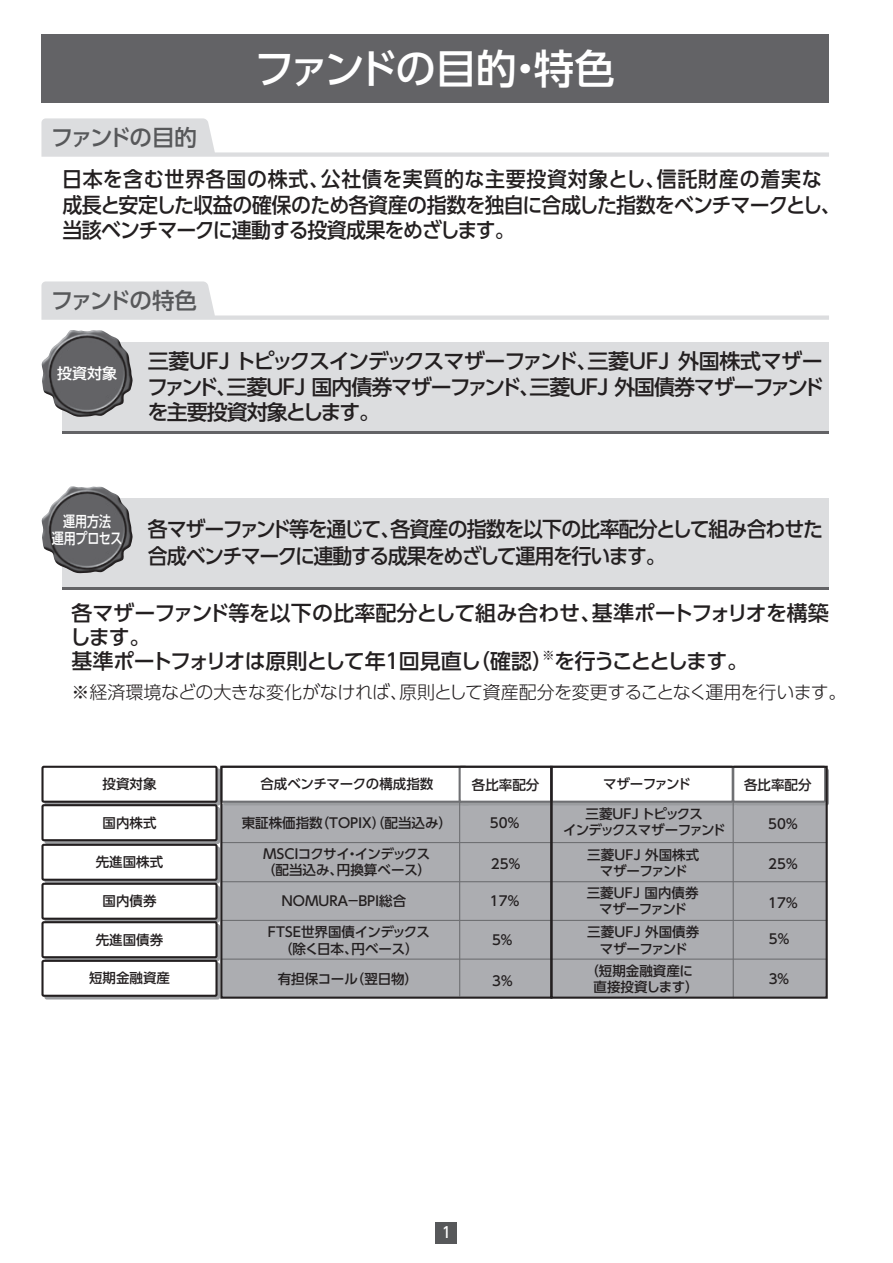
<style>
.page{position:relative;width:893px;height:1263px;background:#fff}
.page>*{position:absolute;margin:0;border:0;box-sizing:border-box;transform-origin:0 0}
.t1{font:500 40.5px "UD Shin Go Pro";letter-spacing:-.06em;color:#fff}
.t2{font:500 22.5px "UD Shin Go Pro";letter-spacing:-.095em;color:#57585a}
.t3{font:500 21px/25.5px "UD Shin Go Pro";letter-spacing:-.05em;color:#231f20;text-align:justify}
.t4{font:500 21px/25.5px "UD Shin Go Pro";letter-spacing:-.03em;color:#231f20;scale:.95 1}
.t5{font:500 21px/27px "UD Shin Go Pro";letter-spacing:-.05em;color:#231f20;scale:.95 1}
.t6{font:300 18px "UD Shin Go Pro";letter-spacing:-.025em;color:#231f20}
.t7{font:500 15px/16.5px "UD Shin Go Pro";color:#fff;text-align:center;scale:.8 1}
.t8{font:500 15px "UD Shin Go Pro";color:#fff}
.t9{font:500 15px "UD Shin Go Pro";color:#fff;scale:.9 1}
.t10{font:500 13.5px/16.5px "UD Shin Go Pro";letter-spacing:-.005em;color:#231f20;text-align:center}
.t11{font:500 13.5px/21.8px "UD Shin Go Pro";letter-spacing:-.04em;color:#231f20;text-align:center}
.t12{font:500 13.5px/16.5px "UD Shin Go Pro";letter-spacing:-.05em;color:#231f20}
.t13{font:500 13.5px/24.3px "UD Shin Go Pro";letter-spacing:-.06em;color:#231f20;text-align:center}
.t14{font:500 13.5px/29.7px "UD Shin Go Pro";letter-spacing:-.105em;color:#231f20;text-align:center}
.t15{font:500 13.5px "UD Shin Go Pro";letter-spacing:-.285em;color:#231f20}
</style>
<div class="page">
<div style="left:436px;top:1222px;width:21px;height:21px;background:#57585a"></div>
<div style="left:41px;top:35px;width:788px;height:68px;background:#636366"></div>
<svg style="left:41px;top:118px;width:788px;height:39px"></svg>
<svg style="left:41px;top:281px;width:788px;height:39px"></svg>
<div style="left:63px;top:342px;width:766px;height:92px;background:#dcdddf"></div>
<hr style="left:63px;top:431px;width:766px;height:3px;background:#636366">
<img style="left:41px;top:330px;width:92px;height:87px">
<div style="left:63px;top:499px;width:766px;height:91px;background:#dcdddf"></div>
<hr style="left:63px;top:587px;width:766px;height:3px;background:#636366">
<img style="left:41px;top:486px;width:92px;height:88px">
<div style="left:222px;top:805px;width:604px;height:192px;background:#acadb1"></div>
<hr style="left:221px;top:842px;width:606px;height:1px;background:#6f7073">
<hr style="left:221px;top:881px;width:606px;height:1px;background:#6f7073">
<hr style="left:221px;top:920px;width:606px;height:1px;background:#6f7073">
<hr style="left:221px;top:958px;width:606px;height:2px;background:#6f7073">
<div style="left:44px;top:768px;width:177px;height:37px;border:2px solid #9b9da0"></div>
<div style="left:44px;top:885px;width:176px;height:37px;border:2px solid #9b9da0"></div>
<div style="left:44px;top:807px;width:176px;height:37px;border:2px solid #9b9da0"></div>
<div style="left:43px;top:805px;width:174px;height:35px;background:#fff"></div>
<div style="left:41px;top:804px;width:177px;height:37px;border:2px solid #231f20"></div>
<div style="left:44px;top:846px;width:176px;height:37px;border:2px solid #9b9da0"></div>
<div style="left:43px;top:845px;width:174px;height:35px;background:#fff"></div>
<div style="left:41px;top:844px;width:177px;height:37px;border:2px solid #231f20"></div>
<div style="left:44px;top:924px;width:176px;height:37px;border:2px solid #9b9da0"></div>
<div style="left:43px;top:922px;width:174px;height:35px;background:#fff"></div>
<div style="left:41px;top:921px;width:177px;height:37px;border:2px solid #231f20"></div>
<div style="left:43px;top:884px;width:174px;height:35px;background:#fff"></div>
<div style="left:41px;top:883px;width:177px;height:37px;border:2px solid #231f20"></div>
<div style="left:44px;top:962px;width:176px;height:37px;border:2px solid #9b9da0"></div>
<div style="left:43px;top:961px;width:174px;height:35px;background:#fff"></div>
<div style="left:41px;top:960px;width:177px;height:37px;border:2px solid #231f20"></div>
<div style="left:43px;top:767px;width:174px;height:35px;background:#fff"></div>
<div style="left:41px;top:766px;width:177px;height:37px;border:2px solid #231f20"></div>
<div style="left:223px;top:768px;width:247px;height:37px;border:2px solid #9b9da0"></div>
<div style="left:221px;top:767px;width:245px;height:35px;background:#fff"></div>
<div style="left:220px;top:766px;width:247px;height:37px;border:2px solid #6f7073"></div>
<div style="left:461px;top:768px;width:94px;height:37px;border:2px solid #9b9da0"></div>
<div style="left:460px;top:767px;width:91px;height:35px;background:#fff"></div>
<div style="left:459px;top:766px;width:94px;height:37px;border:2px solid #6f7073"></div>
<div style="left:553px;top:768px;width:183px;height:37px;border:2px solid #9b9da0"></div>
<div style="left:551px;top:767px;width:182px;height:35px;background:#fff"></div>
<div style="left:550px;top:766px;width:184px;height:37px;border:2px solid #6f7073"></div>
<div style="left:735px;top:768px;width:94px;height:37px;border:2px solid #9b9da0"></div>
<div style="left:733px;top:767px;width:92px;height:35px;background:#fff"></div>
<div style="left:732px;top:766px;width:94px;height:37px;border:2px solid #6f7073"></div>
<hr style="left:459px;top:799px;width:1px;height:197px;background:#6f7073">
<hr style="left:733px;top:801px;width:1px;height:197px;background:#6f7073">
<div style="left:550px;top:766px;width:278px;height:233px;border:2px solid #231f20"></div>
<div style="left:220px;top:766px;width:332px;height:233px;border:2px solid #231f20"></div>
<h1 class="t1" style="left:254px;top:36px;width:362px">ファンドの目的・特色</h1>
<p class="t2" style="left:51px;top:119px;width:147px">ファンドの目的</p>
<p class="t4" style="left:62px;top:166px;width:821px">日本を含む世界各国の株式、公社債を実質的な主要投資対象とし、信託財産の着実な成長と安定した収益の確保のため各資産の指数を独自に合成した指数をベンチマークとし、当該ベンチマークに連動する投資成果をめざします。</p>
<p class="t2" style="left:51px;top:282px;width:148px">ファンドの特色</p>
<p class="t3" style="left:147px;top:348px;width:679px">三菱ＵＦＪ トピックスインデックスマザーファンド、三菱ＵＦＪ 外国株式マザーファンド、三菱ＵＦＪ 国内債券マザーファンド、三菱ＵＦＪ 外国債券マザーファンドを主要投資対象とします。</p>
<p class="t8" style="left:57px;top:361px;width:61px">投資対象</p>
<p class="t7" style="left:52px;top:513px;width:90px">運用方法<br>運用プロセス</p>
<p class="t5" style="left:148px;top:515px;width:712px">各マザーファンド等を通じて、各資産の指数を以下の比率配分として組み合わせた合成ベンチマークに連動する成果をめざして運用を行います。</p>
<p class="t3" style="left:70px;top:600px;width:761px;line-height:24px;text-align:left">各マザーファンド等を以下の比率配分として組み合わせ、基準ポートフォリオを構築します。<br>基準ポートフォリオは原則として年１回見直し（確認）<sup>※</sup>を行うこととします。</p>
<p class="t6" style="left:71px;top:678px;width:776px">※経済環境などの大きな変化がなければ、原則として資産配分を変更することなく運用を行います。</p>
<p class="t10" style="left:103px;top:775px;width:55px">投資対象</p>
<p class="t10" style="left:103px;top:814px;width:55px">国内株式</p>
<p class="t10" style="left:96px;top:854px;width:69px">先進国株式</p>
<p class="t10" style="left:103px;top:893px;width:55px">国内債券</p>
<p class="t10" style="left:96px;top:931px;width:69px">先進国債券</p>
<p class="t10" style="left:89px;top:970px;width:82px">短期金融資産</p>
<p class="t10" style="left:260px;top:775px;width:174px">合成ベンチマークの構成指数</p>
<p class="t10" style="left:242px;top:814px;width:212px">東証株価指数（ＴＯＰＩＸ）（配当込み）</p>
<p class="t12" style="left:262px;top:845px;width:171px">ＭＳＣＩコクサイ・インデックス（配当込み、円換算ベース）</p>
<p class="t15" style="left:281px;top:890px;width:127px">ＮＯＭＵＲＡ－ＢＰＩ総合</p>
<p class="t10" style="left:268px;top:923px;width:164px">FTSE世界国債インデックス（除く日本、円ベース）</p>
<p class="t10" style="left:278px;top:970px;width:142px">有担保コール（翌日物）</p>
<p class="t10" style="left:472px;top:776px;width:69px">各比率配分</p>
<p class="t10" style="left:490px;top:814px;width:32px">50％</p>
<p class="t10" style="left:491px;top:855px;width:32px">25％</p>
<p class="t10" style="left:490px;top:892px;width:32px">17％</p>
<p class="t10" style="left:490px;top:932px;width:25px">５％</p>
<p class="t10" style="left:490px;top:972px;width:25px">３％</p>
<p class="t14" style="left:585px;top:769px;width:119px">マザーファンド<br>三菱ＵＦＪ トピックス</p>
<p class="t13" style="left:563px;top:818px;width:164px">インデックスマザーファンド三菱ＵＦＪ 外国株式</p>
<p class="t11" style="left:587px;top:860px;width:113px">マザーファンド<br>三菱ＵＦＪ 国内債券</p>
<p class="t11" style="left:587px;top:897px;width:113px;line-height:22.6px">マザーファンド<br>三菱ＵＦＪ 外国債券</p>
<p class="t10" style="left:585px;top:937px;width:109px;line-height:22px;text-align:left;text-indent:14px">マザーファンド（短期金融資産に</p>
<p class="t10" style="left:594px;top:978px;width:106px">直接投資します）</p>
<p class="t10" style="left:744px;top:776px;width:69px">各比率配分</p>
<p class="t10" style="left:768px;top:815px;width:32px">50％</p>
<p class="t10" style="left:768px;top:855px;width:32px">25％</p>
<p class="t10" style="left:768px;top:894px;width:32px">17％</p>
<p class="t10" style="left:766px;top:931px;width:25px">５％</p>
<p class="t10" style="left:766px;top:970px;width:25px">３％</p>
<p class="t9" style="left:442px;top:1220px;width:11px">1</p>
</div>
